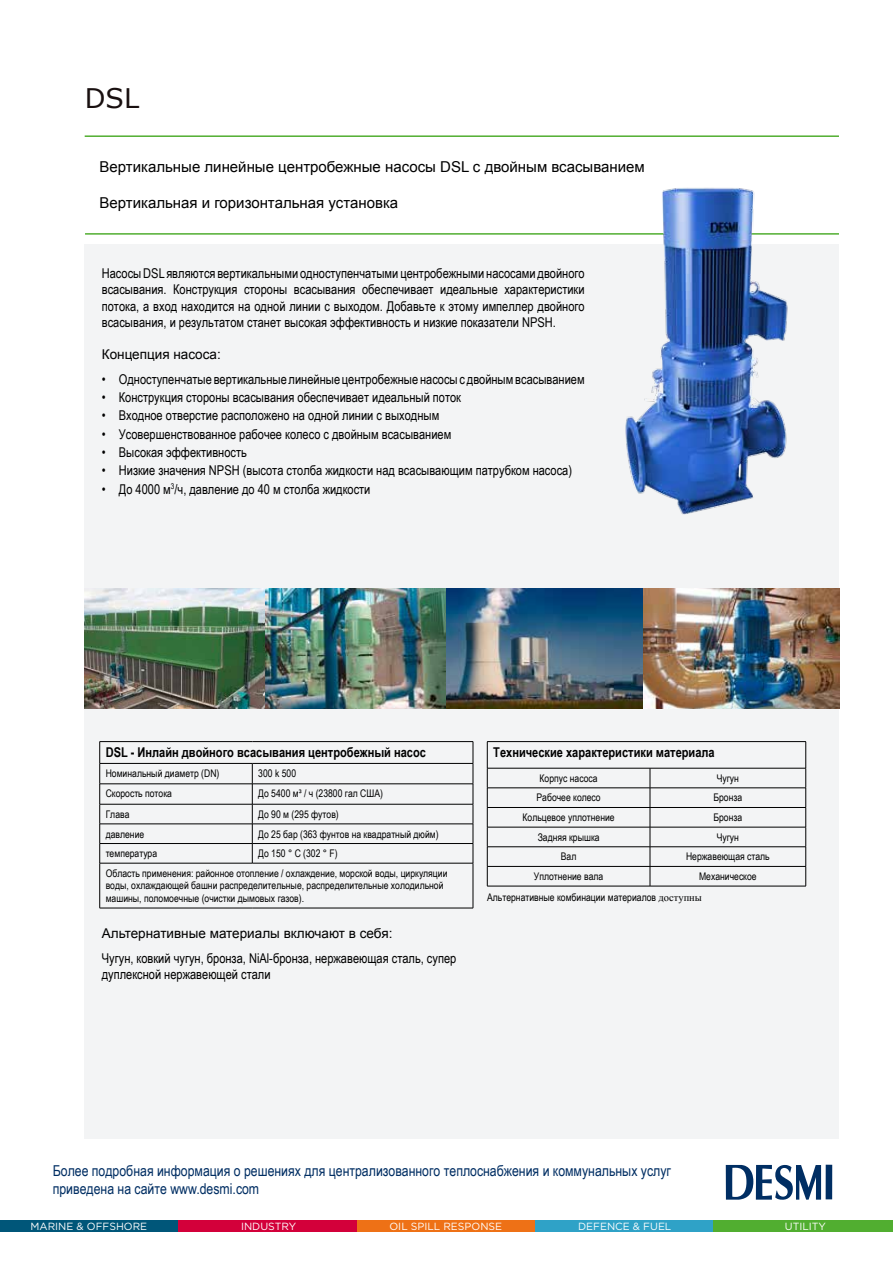
<style>
.page{position:relative;width:893px;height:1263px;background:#fff}
.page>*{position:absolute;margin:0;border:0;box-sizing:border-box;transform-origin:0 0}
.t1{font:27px "Verdana";color:#191010}
.t2{font:15px/18px "Arial Narrow";color:#002e63}
.t3{font:15px "Arial";color:#000}
.t4{font:13.5px/16.2px "Arial Narrow";color:#000;text-align:justify}
.t5{font:700 13.5px "Arial Narrow";color:#000}
.t6{font:13.5px "Arial";color:#000}
.t7{font:10.5px/19.6px "Arial Narrow";color:#000}
.t8{font:10.35px "Gotham";color:#fff}
.s1{font-family:"Times New Roman"}
</style>
<div class="page">
<div style="left:85px;top:244px;width:754px;height:895px;background:#f3f4f5"></div>
<hr style="left:85px;top:135px;width:754px;height:2px;background:#51ae30">
<hr style="left:85px;top:233px;width:754px;height:2px;background:#51ae30">
<div style="left:826px;top:1165px;width:6px;height:34px;background:#002e63"></div>
<svg style="left:726px;top:1165px;width:95px;height:35px"></svg>
<div style="left:356px;top:1220px;width:179px;height:12px;background:#ee7116"></div>
<div style="left:535px;top:1220px;width:178px;height:12px;background:#2fa2c7"></div>
<div style="left:178px;top:1220px;width:178px;height:12px;background:#d3003a"></div>
<div style="left:713px;top:1220px;width:180px;height:12px;background:#51ae30"></div>
<div style="left:0;top:1220px;width:178px;height:12px;background:#005679"></div>
<img style="left:612px;top:187px;width:190px;height:328px">
<img style="left:445px;top:589px;width:394px;height:119px">
<img style="left:265px;top:589px;width:180px;height:119px">
<img style="left:85px;top:589px;width:180px;height:119px">
<hr style="left:100px;top:741px;width:152px;height:1px;background:#000">
<hr style="left:252px;top:741px;width:221px;height:1px;background:#000">
<hr style="left:100px;top:763px;width:152px;height:1px;background:#000">
<hr style="left:252px;top:763px;width:221px;height:1px;background:#000">
<svg style="left:99px;top:742px;width:1px;height:121px"></svg>
<svg style="left:473px;top:742px;width:1px;height:121px"></svg>
<hr style="left:99px;top:863px;width:1px;height:45px;background:#000">
<hr style="left:473px;top:863px;width:1px;height:45px;background:#000">
<hr style="left:100px;top:908px;width:152px;height:1px;background:#000">
<hr style="left:252px;top:908px;width:221px;height:1px;background:#000">
<hr style="left:100px;top:783px;width:152px;height:1px;background:#000">
<hr style="left:252px;top:783px;width:221px;height:1px;background:#000">
<hr style="left:100px;top:804px;width:152px;height:1px;background:#000">
<hr style="left:252px;top:804px;width:221px;height:1px;background:#000">
<hr style="left:100px;top:824px;width:152px;height:1px;background:#000">
<hr style="left:252px;top:824px;width:221px;height:1px;background:#000">
<hr style="left:100px;top:843px;width:152px;height:1px;background:#000">
<hr style="left:252px;top:843px;width:221px;height:1px;background:#000">
<svg style="left:252px;top:763px;width:1px;height:100px"></svg>
<hr style="left:100px;top:863px;width:152px;height:1px;background:#000">
<hr style="left:252px;top:863px;width:221px;height:1px;background:#000">
<hr style="left:487px;top:741px;width:163px;height:1px;background:#000">
<hr style="left:650px;top:741px;width:156px;height:1px;background:#000">
<hr style="left:487px;top:768px;width:163px;height:1px;background:#000">
<hr style="left:650px;top:768px;width:156px;height:1px;background:#000">
<hr style="left:487px;top:787px;width:163px;height:1px;background:#000">
<hr style="left:650px;top:787px;width:156px;height:1px;background:#000">
<hr style="left:487px;top:807px;width:163px;height:1px;background:#000">
<hr style="left:650px;top:807px;width:156px;height:1px;background:#000">
<hr style="left:487px;top:827px;width:163px;height:1px;background:#000">
<hr style="left:650px;top:827px;width:156px;height:1px;background:#000">
<hr style="left:487px;top:846px;width:163px;height:1px;background:#000">
<hr style="left:650px;top:846px;width:156px;height:1px;background:#000">
<hr style="left:487px;top:866px;width:163px;height:1px;background:#000">
<svg style="left:487px;top:742px;width:1px;height:144px"></svg>
<hr style="left:650px;top:866px;width:156px;height:1px;background:#000">
<svg style="left:650px;top:768px;width:1px;height:118px"></svg>
<svg style="left:805px;top:742px;width:1px;height:144px"></svg>
<hr style="left:487px;top:886px;width:163px;height:1px;background:#000">
<hr style="left:650px;top:886px;width:156px;height:1px;background:#000">
<h1 class="t1" style="left:85px;top:80px;width:56px">DSL</h1>
<p class="t3" style="left:100px;top:157px;width:547px">Вертикальные линейные центробежные насосы DSL с двойным всасыванием</p>
<p class="t3" style="left:100px;top:193px;width:300px">Вертикальная и горизонтальная установка</p>
<p class="t4" style="left:102px;top:265px;width:484px">Насосы DSL являются вертикальными одноступенчатыми центробежными насосами двойного всасывания. Конструкция стороны всасывания обеспечивает идеальные характеристики потока, а вход находится на одной линии с выходом. Добавьте к этому импеллер двойного всасывания, и результатом станет высокая эффективность и низкие показатели NPSH.</p>
<p class="t6" style="left:102px;top:346px;width:120px">Концепция насоса:</p>
<p class="t4" style="left:102px;top:370px;width:484px">• Одноступенчатые вертикальные линейные центробежные насосы с двойным всасыванием</p>
<p class="t4" style="left:102px;top:389px;width:361px">• Конструкция стороны всасывания обеспечивает идеальный поток</p>
<p class="t4" style="left:102px;top:407px;width:339px">• Входное отверстие расположено на одной линии с выходным</p>
<p class="t4" style="left:102px;top:425px;width:351px">• Усовершенствованное рабочее колесо с двойным всасыванием</p>
<p class="t4" style="left:102px;top:444px;width:147px">• Высокая эффективность</p>
<p class="t4" style="left:102px;top:462px;width:472px">• Низкие значения NPSH (высота столба жидкости над всасывающим патрубком насоса)</p>
<p class="t4" style="left:102px;top:480px;width:270px">• До 4000 м<sup>3</sup>/ч, давление до 40 м столба жидкости</p>
<p class="t5" style="left:106px;top:742px;width:322px">DSL - Инлайн двойного всасывания центробежный насос</p>
<p class="t7" style="left:106px;top:763px;width:115px">Номинальный диаметр (DN)</p>
<p class="t7" style="left:258px;top:763px;width:39px">300 k 500</p>
<p class="t7" style="left:106px;top:783px;width:68px">Cкорость потока</p>
<p class="t7" style="left:258px;top:783px;width:126px">До 5400 м³ / ч (23800 гал США)</p>
<p class="t7" style="left:106px;top:804px;width:25px">Глава</p>
<p class="t7" style="left:258px;top:804px;width:82px">До 90 м (295 футов)</p>
<p class="t7" style="left:106px;top:824px;width:40px">давление</p>
<p class="t7" style="left:258px;top:824px;width:182px">До 25 бар (363 фунтов на квадратный дюйм)</p>
<p class="t7" style="left:106px;top:843px;width:53px">температура</p>
<p class="t7" style="left:106px;top:843px;width:343px;text-indent:153px">До 150 ° C (302 ° F)<br>Область применения: районное отопление / охлаждение, морской воды, циркуляции</p>
<p class="t7" style="left:106px;top:879px;width:339px;line-height:12.6px">воды, охлаждающей башни распределительные, распределительные холодильной машины, поломоечные (очистки дымовых газов).</p>
<p class="t6" style="left:102px;top:924px;width:292px">Альтернативные материалы включают в себя:</p>
<p class="t4" style="left:102px;top:949px;width:356px">Чугун, ковкий чугун, бронза, NiAl-бронза, нержавеющая сталь, супер дуплексной нержавеющей стали</p>
<p class="t5" style="left:493px;top:742px;width:223px">Технические характеристики материала</p>
<p class="t7" style="left:540px;top:768px;width:59px">Корпус насоса</p>
<p class="t7" style="left:717px;top:768px;width:24px">Чугун</p>
<p class="t7" style="left:537px;top:787px;width:66px">Рабочее колесо</p>
<p class="t7" style="left:713px;top:787px;width:30px">Бронза</p>
<p class="t7" style="left:523px;top:807px;width:94px">Кольцевое уплотнение</p>
<p class="t7" style="left:713px;top:807px;width:30px">Бронза</p>
<p class="t7" style="left:538px;top:827px;width:63px">Задняя крышка</p>
<p class="t7" style="left:717px;top:827px;width:24px">Чугун</p>
<p class="t7" style="left:561px;top:846px;width:17px">Вал</p>
<p class="t7" style="left:686px;top:846px;width:85px">Нержавеющая сталь</p>
<p class="t7" style="left:534px;top:866px;width:71px">Уплотнение вала</p>
<p class="t7" style="left:487px;top:865px;width:271px;line-height:21.3px;text-indent:212px">Механическое<br>Альтернативные комбинации материалов <span class="s1">доступны</span></p>
<p class="t2" style="left:53px;top:1161px;width:620px">Более подробная информация о решениях для централизованного теплоснабжения и коммунальных услуг приведена на сайте www.desmi.com</p>
<p class="t8" style="left:31px;top:1219px;width:118px">MARINE &amp; OFFSHORE</p>
<p class="t8" style="left:241px;top:1219px;width:57px">INDUSTRY</p>
<p class="t8" style="left:389px;top:1219px;width:114px">OIL SPILL RESPONSE</p>
<p class="t8" style="left:578px;top:1219px;width:95px">DEFENCE &amp; FUEL</p>
<p class="t8" style="left:785px;top:1219px;width:43px">UTILITY</p>
</div>
